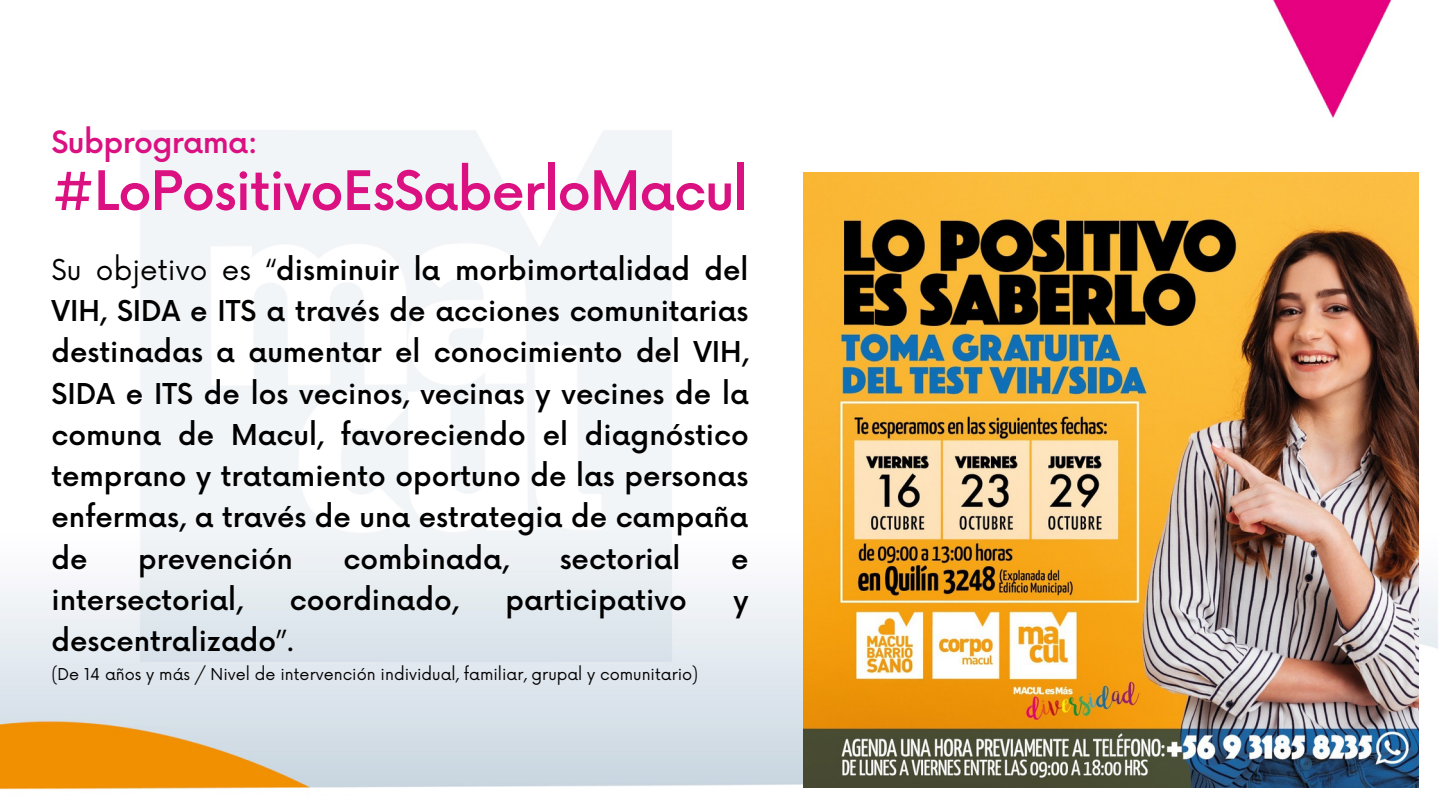
<style>
.page{position:relative;width:1440px;height:810px;background:#fff}
.page>*{position:absolute;margin:0;border:0;box-sizing:border-box;transform-origin:0 0}
.t1{font:500 53px "Now";letter-spacing:-.02em;color:#db1081}
.t2{font:500 30px "Now";letter-spacing:-.02em;color:#db1081}
.t3{font:500 28px/41.2px "Now";color:#000;text-align:justify}
.t4{font:16px "Now";color:#000}
.s1{font-weight:400}
</style>
<div class="page">
<img style="left:0;top:0;width:1438px;height:790px">
<img style="left:803px;top:173px;width:615px;height:615px">
<p class="t2" style="left:52px;top:126px;width:208px">Subprograma:</p>
<h1 class="t1" style="left:52px;top:162px;width:698px">#LoPositivoEsSaberloMacul</h1>
<p class="t3" style="left:52px;top:251px;width:699px"><span class="s1">Su objetivo es “</span>disminuir la morbimortalidad del VIH, SIDA e ITS a través de acciones comunitarias destinadas a aumentar el conocimiento del VIH, SIDA e ITS de los vecinos, vecinas y vecines de la comuna de Macul, favoreciendo el diagnóstico temprano y tratamiento oportuno de las personas enfermas, a través de una estrategia de campaña de</p>
<p class="t3" style="left:138px;top:540px;width:156px">prevención</p>
<p class="t3" style="left:344px;top:540px;width:167px">combinada,</p>
<p class="t3" style="left:560px;top:540px;width:122px">sectorial</p>
<p class="t3" style="left:731px;top:540px;width:19px">e</p>
<p class="t3" style="left:52px;top:581px;width:193px">intersectorial,</p>
<p class="t3" style="left:290px;top:581px;width:170px">coordinado,</p>
<p class="t3" style="left:506px;top:581px;width:183px">participativo</p>
<p class="t3" style="left:733px;top:581px;width:17px">y</p>
<p class="t3" style="left:52px;top:622px;width:244px">descentralizado<span class="s1">”.</span></p>
<p class="t4" style="left:52px;top:665px;width:648px">(De 14 años y más / Nivel de intervención individual, familiar, grupal y comunitario)</p>
</div>
